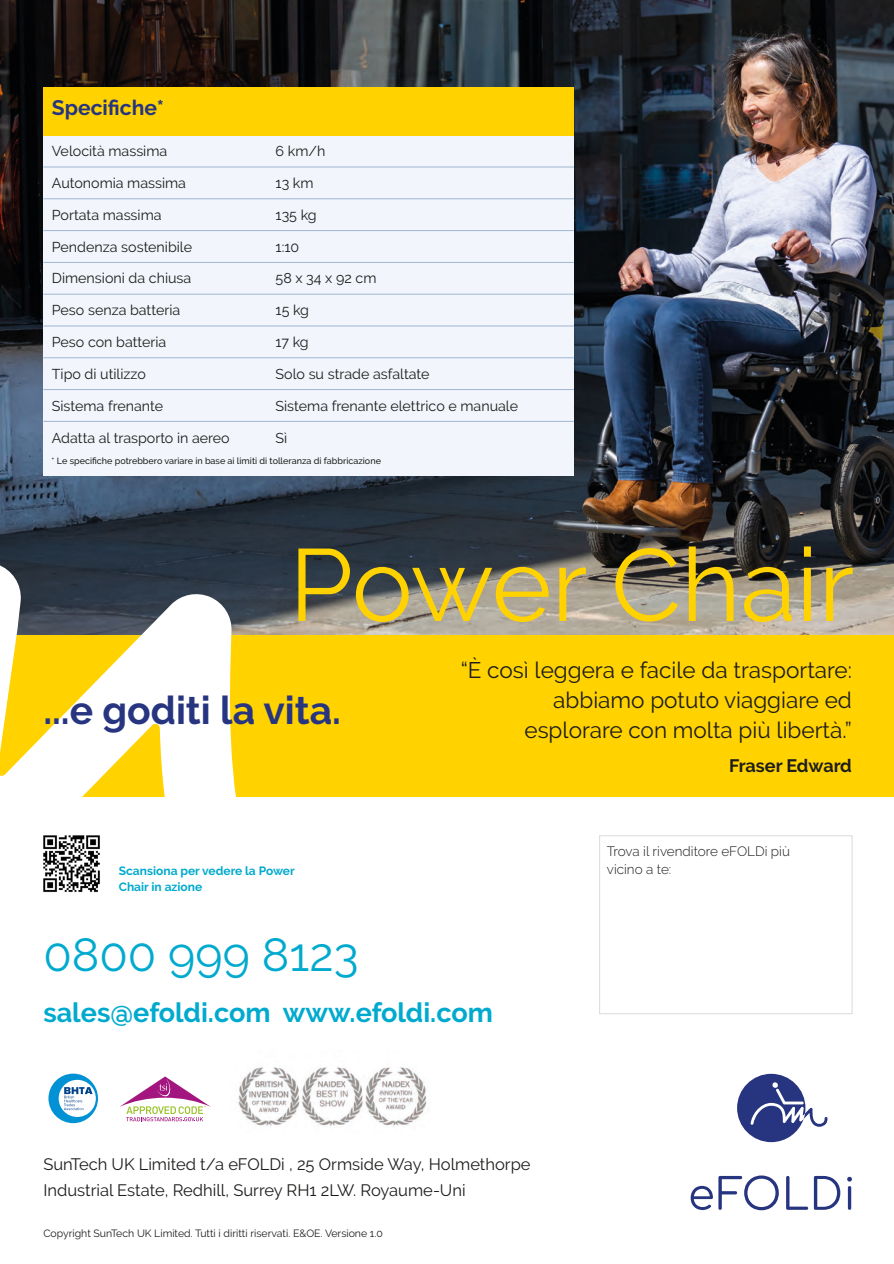
<style>
.page{position:relative;width:894px;height:1264px;background:#fff}
.page>*{position:absolute;margin:0;border:0;box-sizing:border-box;transform-origin:0 0}
.t1{font:102px "Raleway";color:#ffd200}
.t2{font:46.5px "Raleway";color:#00aace}
.t3{font:700 39px "Raleway";color:#273580}
.t4{font:700 27px "Raleway";color:#00aace}
.t5{font:22.5px/30px "Raleway";color:#1d1d1b;text-align:right}
.t6{font:700 21px "Raleway";color:#273580}
.t7{font:700 18px "Raleway";letter-spacing:-.005em;color:#1d1d1b}
.t8{font:16.5px/25.5px "Raleway";color:#1d1d1b}
.t9{font:14.25px "Raleway";color:#1d1d1b}
.t10{font:300 13.5px/18px "Raleway";color:#1d1d1b}
.t11{font:700 12px/16.5px "Raleway";color:#00aace}
.t12{font:10.5px "Raleway";color:#1d1d1b}
.t13{font:500 9px "Raleway";color:#1d1d1b}
</style>
<div class="page">
<img style="left:1px;top:0;width:892px;height:635px">
<svg style="left:737px;top:1073px;width:90px;height:69px"></svg>
<svg style="left:690px;top:1185px;width:22px;height:24px"></svg>
<svg style="left:718px;top:1175px;width:60px;height:35px"></svg>
<svg style="left:786px;top:1176px;width:21px;height:33px"></svg>
<svg style="left:813px;top:1175px;width:27px;height:34px"></svg>
<svg style="left:847px;top:1176px;width:4px;height:33px"></svg>
<div style="left:0;top:635px;width:893px;height:162px;background:#ffd200"></div>
<div style="left:43px;top:134px;width:530px;height:341px;background:#f2f6fc"></div>
<div style="left:43px;top:87px;width:530px;height:48px;background:#ffd200"></div>
<hr style="left:43px;top:167px;width:530px;height:1px;background:#9eb5d3">
<hr style="left:43px;top:198px;width:530px;height:1px;background:#9eb5d3">
<hr style="left:43px;top:230px;width:530px;height:1px;background:#9eb5d3">
<hr style="left:43px;top:262px;width:530px;height:1px;background:#9eb5d3">
<hr style="left:43px;top:294px;width:530px;height:1px;background:#9eb5d3">
<hr style="left:43px;top:326px;width:530px;height:1px;background:#9eb5d3">
<hr style="left:43px;top:357px;width:530px;height:1px;background:#9eb5d3">
<hr style="left:43px;top:389px;width:530px;height:1px;background:#9eb5d3">
<hr style="left:43px;top:421px;width:530px;height:1px;background:#9eb5d3">
<svg style="left:0;top:461px;width:53px;height:336px"></svg>
<svg style="left:12px;top:591px;width:592px;height:423px"></svg>
<img style="left:41px;top:833px;width:61px;height:60px">
<svg style="left:48px;top:1073px;width:50px;height:50px"></svg>
<svg style="left:119px;top:1076px;width:92px;height:45px"></svg>
<img style="left:238px;top:1067px;width:189px;height:60px">
<div style="left:599px;top:835px;width:253px;height:178px;border:1px solid #dadada"></div>
<svg style="left:0;top:0;width:2px;height:23px"></svg>
<p class="t6" style="left:52px;top:96px;width:113px">Specifiche*</p>
<p class="t9" style="left:52px;top:143px;width:117px">Velocità massima</p>
<p class="t9" style="left:275px;top:143px;width:51px">6 km/h</p>
<p class="t9" style="left:52px;top:174px;width:136px">Autonomia massima</p>
<p class="t9" style="left:275px;top:174px;width:39px">13 km</p>
<p class="t9" style="left:52px;top:206px;width:111px">Portata massima</p>
<p class="t9" style="left:275px;top:206px;width:43px">135 kg</p>
<p class="t9" style="left:52px;top:238px;width:142px">Pendenza sostenibile</p>
<p class="t9" style="left:275px;top:238px;width:25px">1:10</p>
<p class="t9" style="left:52px;top:270px;width:141px">Dimensioni da chiusa</p>
<p class="t9" style="left:275px;top:270px;width:102px">58 x 34 x 92 cm</p>
<p class="t9" style="left:52px;top:302px;width:130px">Peso senza batteria</p>
<p class="t9" style="left:275px;top:302px;width:35px">15 kg</p>
<p class="t9" style="left:52px;top:334px;width:116px">Peso con batteria</p>
<p class="t9" style="left:275px;top:334px;width:35px">17 kg</p>
<p class="t9" style="left:52px;top:366px;width:95px">Tipo di utilizzo</p>
<p class="t9" style="left:275px;top:366px;width:155px">Solo su strade asfaltate</p>
<p class="t9" style="left:52px;top:397px;width:113px">Sistema frenante</p>
<p class="t9" style="left:275px;top:397px;width:244px">Sistema frenante elettrico e manuale</p>
<p class="t9" style="left:52px;top:429px;width:179px">Adatta al trasporto in aereo</p>
<p class="t9" style="left:275px;top:429px;width:13px">Sì</p>
<p class="t13" style="left:52px;top:456px;width:331px">* Le specifiche potrebbero variare in base ai limiti di tolleranza di fabbricazione</p>
<p class="t1" style="left:289px;top:526px;width:566px">Power Chair</p>
<p class="t3" style="left:43px;top:688px;width:299px">...e goditi la vita.</p>
<p class="t11" style="left:119px;top:862px;width:177px">Scansiona per vedere la Power<br>Chair in azione</p>
<p class="t5" style="left:460px;top:655px;width:392px">“È così leggera e facile da trasportare: abbiamo potuto viaggiare ed esplorare con molta più libertà.”</p>
<p class="t7" style="left:729px;top:756px;width:124px">Fraser Edward</p>
<p class="t10" style="left:606px;top:842px;width:184px">Trova il rivenditore eFOLDi più vicino a te:</p>
<p class="t2" style="left:43px;top:927px;width:316px">0800 999 8123</p>
<p class="t4" style="left:43px;top:996px;width:451px">sales@efoldi.com www.efoldi.com</p>
<p class="t8" style="left:43px;top:1151px;width:488px">SunTech UK Limited t/a eFOLDi , 25 Ormside Way, Holmethorpe<br>Industrial Estate, Redhill, Surrey RH1 2LW. Royaume-Uni</p>
<p class="t12" style="left:43px;top:1226px;width:341px">Copyright SunTech UK Limited. Tutti i diritti riservati. E&amp;OE. Versione 1.0</p>
</div>
